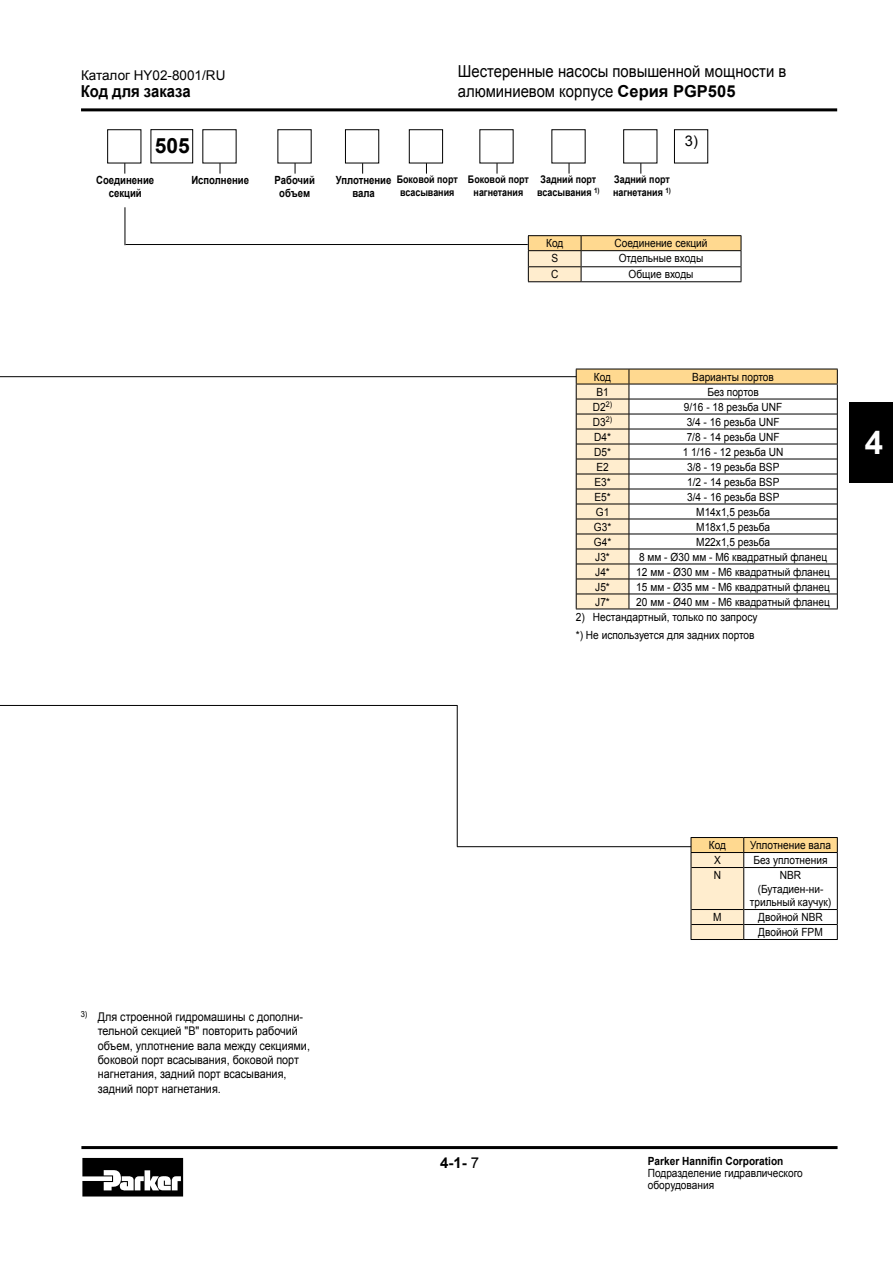
<style>
.page{position:relative;width:893px;height:1263px;background:#fff}
.page>*{position:absolute;margin:0;border:0;box-sizing:border-box;transform-origin:0 0}
.t1{font:700 33px "Arial";color:#fff}
.t2{font:700 21px "Arial";color:#000}
.t3{font:16.5px/19.8px "Arial";color:#000;scale:.9 1}
.t4{font:700 16.5px "Arial";color:#000;scale:.9 1}
.t5{font:700 15px "Arial";color:#000}
.t6{font:14.7px "Arial";color:#000}
.t7{font:13.5px "Arial";color:#000}
.t8{font:12px/14.4px "Arial";color:#000;scale:.9 1}
.t9{font:11.25px/13.5px "Arial";color:#000;scale:.9 1}
.t10{font:700 11.25px/13.5px "Arial";color:#000;text-align:center;scale:.85 1}
.t11{font:700 11.25px "Arial";color:#000;scale:.9 1}
.t12{font:700 10.5px/12.6px "Arial";color:#000;text-align:center;scale:.85 1}
.s1{font-weight:700}
.s2{font-weight:400}
</style>
<div class="page">
<hr style="left:81px;top:108px;width:756px;height:3px;background:#000">
<hr style="left:81px;top:1146px;width:756px;height:3px;background:#000">
<div style="left:849px;top:403px;width:44px;height:80px;background:#000"></div>
<svg style="left:82px;top:1158px;width:101px;height:38px"></svg>
<hr style="left:125px;top:207px;width:1px;height:38px;background:#000">
<hr style="left:125px;top:244px;width:403px;height:1px;background:#000">
<hr style="left:457px;top:846px;width:235px;height:1px;background:#000">
<hr style="left:457px;top:705px;width:1px;height:142px;background:#000">
<hr style="left:0;top:376px;width:625px;height:1px;background:#000">
<hr style="left:0;top:705px;width:457px;height:1px;background:#000">
<hr style="left:528px;top:235px;width:53px;height:1px;background:#000">
<hr style="left:581px;top:235px;width:160px;height:1px;background:#000">
<svg style="left:528px;top:236px;width:214px;height:46px"></svg>
<hr style="left:528px;top:281px;width:53px;height:1px;background:#000">
<svg style="left:576px;top:369px;width:262px;height:240px"></svg>
<hr style="left:577px;top:399px;width:52px;height:1px;background:#000">
<hr style="left:577px;top:414px;width:52px;height:1px;background:#000">
<hr style="left:577px;top:429px;width:52px;height:1px;background:#000">
<hr style="left:577px;top:444px;width:52px;height:1px;background:#000">
<hr style="left:577px;top:459px;width:52px;height:1px;background:#000">
<hr style="left:577px;top:474px;width:52px;height:1px;background:#000">
<hr style="left:577px;top:489px;width:52px;height:1px;background:#000">
<hr style="left:577px;top:504px;width:52px;height:1px;background:#000">
<hr style="left:577px;top:519px;width:52px;height:1px;background:#000">
<hr style="left:577px;top:534px;width:52px;height:1px;background:#000">
<hr style="left:577px;top:549px;width:52px;height:1px;background:#000">
<hr style="left:577px;top:564px;width:52px;height:1px;background:#000">
<hr style="left:577px;top:579px;width:52px;height:1px;background:#000">
<hr style="left:577px;top:594px;width:52px;height:1px;background:#000">
<hr style="left:576px;top:609px;width:53px;height:1px;background:#000">
<hr style="left:629px;top:609px;width:209px;height:1px;background:#000">
<svg style="left:691px;top:837px;width:147px;height:102px"></svg>
<hr style="left:691px;top:939px;width:53px;height:1px;background:#000">
<hr style="left:744px;top:939px;width:94px;height:1px;background:#000">
<div style="left:151px;top:129px;width:42px;height:34px;border:1px solid #000"></div>
<div style="left:409px;top:129px;width:34px;height:34px;border:1px solid #000"></div>
<div style="left:623px;top:129px;width:34px;height:34px;border:1px solid #000"></div>
<div style="left:107px;top:129px;width:34px;height:34px;border:1px solid #000"></div>
<div style="left:674px;top:129px;width:34px;height:34px;border:1px solid #000"></div>
<div style="left:345px;top:129px;width:34px;height:34px;border:1px solid #000"></div>
<p class="t7" style="left:81px;top:67px;width:146px">Каталог HY02-8001/RU</p>
<h3 class="t4" style="left:81px;top:80px;width:124px">Код для заказа</h3>
<h2 class="t2" style="left:155px;top:132px;width:37px">505</h2>
<h3 class="t3" style="left:458px;top:62px;width:366px">Шестеренные насосы повышенной мощности в алюминиевом корпусе <span class="s1">Серия PGP505</span></h3>
<h3 class="t6" style="left:685px;top:132px;width:15px">3)</h3>
<p class="t10" style="left:96px;top:173px;width:70px">Соединение секций</p>
<p class="t10" style="left:275px;top:173px;width:49px">Рабочий объем</p>
<p class="t12" style="left:397px;top:174px;width:73px">Боковой порт всасывания</p>
<p class="t12" style="left:537px;top:174px;width:75px">Задний порт всасывания <sup>1)</sup></p>
<p class="t12" style="left:613px;top:174px;width:69px;text-align:left">Задний порт нагнетания <sup>1)</sup></p>
<p class="t12" style="left:468px;top:174px;width:73px">Боковой порт нагнетания</p>
<p class="t10" style="left:191px;top:173px;width:69px">Исполнение</p>
<p class="t10" style="left:336px;top:173px;width:67px">Уплотнение вала</p>
<p class="t9" style="left:546px;top:237px;width:21px">Код</p>
<p class="t9" style="left:614px;top:237px;width:105px">Соединение секций</p>
<p class="t9" style="left:551px;top:252px;width:9px">S</p>
<p class="t9" style="left:619px;top:252px;width:96px">Отдельные входы</p>
<p class="t9" style="left:551px;top:268px;width:10px">C</p>
<p class="t9" style="left:629px;top:268px;width:74px">Общие входы</p>
<p class="t9" style="left:594px;top:370px;width:21px">Код</p>
<p class="t9" style="left:692px;top:370px;width:92px">Варианты портов</p>
<p class="t9" style="left:596px;top:385px;width:15px">B1</p>
<p class="t9" style="left:707px;top:385px;width:59px">Без портов</p>
<p class="t9" style="left:593px;top:400px;width:23px">D2<sup>2)</sup></p>
<p class="t9" style="left:684px;top:400px;width:111px">9/16 - 18 резьба UNF</p>
<p class="t9" style="left:593px;top:415px;width:23px">D3<sup>2)</sup></p>
<p class="t9" style="left:687px;top:415px;width:105px">3/4 - 16 резьба UNF</p>
<p class="t9" style="left:594px;top:430px;width:20px">D4*</p>
<p class="t9" style="left:687px;top:430px;width:105px">7/8 - 14 резьба UNF</p>
<p class="t9" style="left:594px;top:445px;width:20px">D5*</p>
<p class="t9" style="left:683px;top:445px;width:114px">1 1/16 - 12 резьба UN</p>
<p class="t9" style="left:596px;top:460px;width:15px">E2</p>
<p class="t9" style="left:687px;top:460px;width:104px">3/8 - 19 резьба BSP</p>
<p class="t9" style="left:594px;top:475px;width:20px">E3*</p>
<p class="t9" style="left:687px;top:475px;width:104px">1/2 - 14 резьба BSP</p>
<p class="t9" style="left:594px;top:490px;width:20px">E5*</p>
<p class="t9" style="left:687px;top:490px;width:104px">3/4 - 16 резьба BSP</p>
<p class="t9" style="left:596px;top:505px;width:17px">G1</p>
<p class="t9" style="left:696px;top:505px;width:84px">M14x1,5 резьба</p>
<p class="t9" style="left:594px;top:520px;width:21px">G3*</p>
<p class="t9" style="left:696px;top:520px;width:84px">M18x1,5 резьба</p>
<p class="t9" style="left:594px;top:535px;width:21px">G4*</p>
<p class="t9" style="left:696px;top:535px;width:84px">M22x1,5 резьба</p>
<p class="t9" style="left:595px;top:550px;width:18px">J3*</p>
<p class="t9" style="left:639px;top:550px;width:210px">8 мм - Ø30 мм - M6 квадратный фланец</p>
<p class="t9" style="left:595px;top:565px;width:18px">J4*</p>
<p class="t9" style="left:636px;top:565px;width:217px">12 мм - Ø30 мм - M6 квадратный фланец</p>
<p class="t9" style="left:595px;top:580px;width:18px">J5*</p>
<p class="t9" style="left:636px;top:580px;width:217px">15 мм - Ø35 мм - M6 квадратный фланец</p>
<p class="t9" style="left:595px;top:595px;width:18px">J7*</p>
<p class="t9" style="left:636px;top:595px;width:217px">20 мм - Ø40 мм - M6 квадратный фланец</p>
<p class="t9" style="left:576px;top:608px;width:203px;line-height:17.7px">2) Нестандартный, только по запросу *) Не используется для задних портов</p>
<h1 class="t1" style="left:865px;top:421px;width:20px">4</h1>
<p class="t8" style="left:98px;top:1009px;width:237px;text-indent:-17px"><sup>3)</sup> Для строенной гидромашины с дополни&shy;тельной секцией "B" повторить рабочий объем, уплотнение вала между секциями, боковой порт всасывания, боковой порт нагнетания, задний порт всасывания, задний порт нагнетания.</p>
<h3 class="t5" style="left:440px;top:1152px;width:41px">4-1- <span class="s2">7</span></h3>
<p class="t9" style="left:709px;top:838px;width:21px">Код</p>
<p class="t9" style="left:750px;top:838px;width:91px">Уплотнение вала</p>
<p class="t9" style="left:714px;top:853px;width:9px">X</p>
<p class="t9" style="left:753px;top:853px;width:84px">Без уплотнения</p>
<p class="t9" style="left:714px;top:868px;width:10px">N</p>
<p class="t9" style="left:750px;top:868px;width:92px;text-align:center">NBR (Бутадиен-ни&shy;трильный каучук)</p>
<p class="t9" style="left:713px;top:910px;width:11px">M</p>
<p class="t9" style="left:758px;top:910px;width:73px;line-height:15px">Двойной NBR<br>Двойной FPM</p>
<p class="t11" style="left:648px;top:1153px;width:152px">Parker Hannifin Corporation</p>
<p class="t9" style="left:648px;top:1167px;width:174px;line-height:12px">Подразделение гидравлического оборудования</p>
</div>
